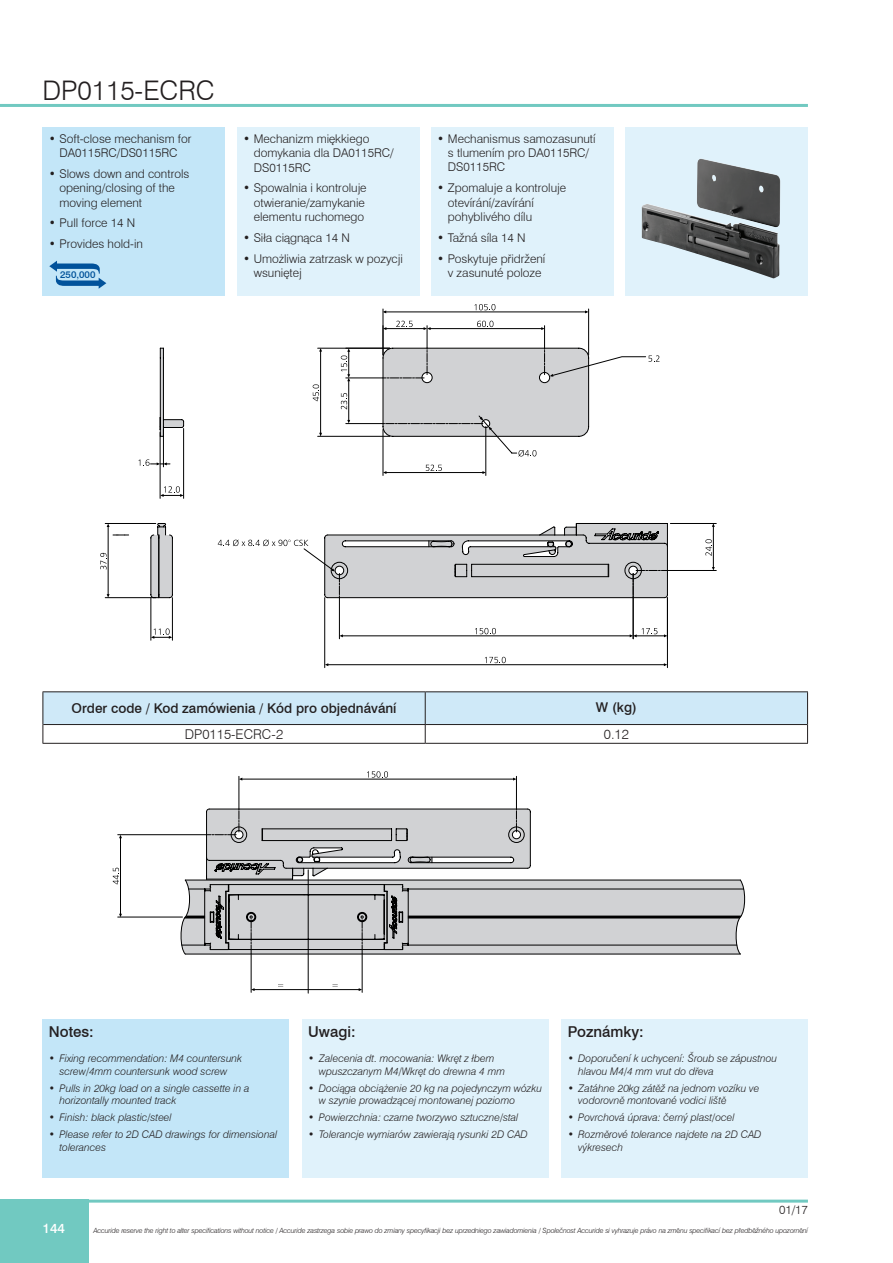
<style>
.page{position:relative;width:893px;height:1263px;background:#fff}
.page>*{position:absolute;margin:0;border:0;box-sizing:border-box;transform-origin:0 0}
.H1_Left{font:300 27px "Swiss 721 BT";letter-spacing:-.005em;color:#231f20}
.H2_Notes{font:500 15px "Swiss 721 BT";color:#231f20}
.Table_H1{font:500 13.5px "Swiss 721 BT";color:#231f20}
.Table_Text{font:300 13.5px "Swiss 721 BT";color:#231f20}
.Table_H2{font:500 13.5px "Swiss 721 BT";color:#231f20}
.t1{font:500 13.5px "Swiss 721 BT";color:#fff}
.t2{font:300 12px/14.4px "Swiss 721 BT";color:#231f20}
.t3{font:italic 300 10.5px/12.6px "Swiss 721 BT";color:#231f20}
.Cycle_Arrows{font:500 9.75px "Swiss 721 BT";color:#01529a}
.t4{font:italic 300 7.2px "Swiss 721 BT";letter-spacing:-.02em;color:#231f20}
.s1{font-family:"N Haas Grotesk DS Pro 45 Lt";font-weight:400}
.s2{font-family:"N Haas Grotesk DS Pro 46 Lt It";font-weight:400;font-style:normal}
.s3{font-family:"N Haas Grotesk DS Pro 45 Lt";font-weight:400;font-style:normal}
</style>
<div class="page">
<div style="left:0;top:1199px;width:89px;height:64px;background:#71c9c1"></div>
<hr style="left:0;top:104px;width:808px;height:3px;background:#71c9c1">
<hr style="left:0;top:1199px;width:808px;height:3px;background:#71c9c1">
<div style="left:43px;top:127px;width:182px;height:169px;background:#c3e6f8"></div>
<div style="left:237px;top:127px;width:183px;height:169px;background:#e0f2fb"></div>
<div style="left:431px;top:127px;width:183px;height:169px;background:#e0f2fb"></div>
<div style="left:625px;top:127px;width:183px;height:169px;background:#e0f2fb"></div>
<img style="left:642px;top:159px;width:138px;height:120px">
<svg style="left:49px;top:261px;width:57px;height:28px"></svg>
<svg style="left:113px;top:535px;width:16px;height:1px"></svg>
<svg style="left:138px;top:459px;width:21px;height:7px"></svg>
<hr style="left:670px;top:523px;width:46px;height:1px;background:#000">
<hr style="left:667px;top:570px;width:49px;height:1px;background:#000">
<hr style="left:713px;top:525px;width:1px;height:43px;background:#000">
<svg style="left:705px;top:539px;width:7px;height:17px"></svg>
<hr style="left:339px;top:598px;width:1px;height:41px;background:#000">
<hr style="left:342px;top:636px;width:289px;height:1px;background:#000">
<svg style="left:475px;top:628px;width:21px;height:6px"></svg>
<hr style="left:633px;top:597px;width:1px;height:42px;background:#000">
<hr style="left:635px;top:636px;width:30px;height:1px;background:#000">
<svg style="left:630px;top:628px;width:27px;height:9px"></svg>
<hr style="left:324px;top:598px;width:1px;height:70px;background:#000">
<hr style="left:667px;top:598px;width:1px;height:70px;background:#000">
<hr style="left:327px;top:664px;width:338px;height:1px;background:#000">
<svg style="left:485px;top:657px;width:21px;height:6px"></svg>
<hr style="left:383px;top:309px;width:1px;height:46px;background:#000">
<hr style="left:588px;top:309px;width:1px;height:46px;background:#000">
<hr style="left:384px;top:312px;width:203px;height:1px;background:#000">
<svg style="left:474px;top:304px;width:21px;height:6px"></svg>
<hr style="left:105px;top:523px;width:51px;height:1px;background:#000">
<hr style="left:105px;top:597px;width:51px;height:1px;background:#000">
<hr style="left:108px;top:526px;width:1px;height:69px;background:#000">
<svg style="left:100px;top:553px;width:7px;height:16px"></svg>
<hr style="left:151px;top:598px;width:1px;height:42px;background:#000">
<hr style="left:172px;top:598px;width:1px;height:42px;background:#000">
<svg style="left:151px;top:628px;width:21px;height:11px"></svg>
<svg style="left:218px;top:523px;width:450px;height:75px"></svg>
<svg style="left:382px;top:321px;width:277px;height:116px"></svg>
<svg style="left:150px;top:523px;width:23px;height:75px"></svg>
<svg style="left:159px;top:347px;width:418px;height:181px"></svg>
<hr style="left:43px;top:691px;width:382px;height:1px;background:#231f20">
<hr style="left:425px;top:691px;width:383px;height:1px;background:#231f20">
<hr style="left:43px;top:743px;width:382px;height:1px;background:#231f20">
<hr style="left:425px;top:743px;width:383px;height:1px;background:#231f20">
<svg style="left:43px;top:692px;width:765px;height:51px"></svg>
<hr style="left:239px;top:776px;width:1px;height:33px;background:#000">
<hr style="left:516px;top:776px;width:1px;height:33px;background:#000">
<hr style="left:242px;top:779px;width:272px;height:1px;background:#000">
<svg style="left:367px;top:771px;width:21px;height:7px"></svg>
<hr style="left:118px;top:917px;width:64px;height:1px;background:#000">
<hr style="left:118px;top:834px;width:89px;height:1px;background:#000">
<hr style="left:120px;top:837px;width:1px;height:77px;background:#000">
<svg style="left:113px;top:868px;width:6px;height:16px"></svg>
<svg style="left:181px;top:808px;width:564px;height:185px"></svg>
<div style="left:43px;top:1019px;width:246px;height:159px;background:#c3e6f8"></div>
<div style="left:561px;top:1019px;width:247px;height:159px;background:#e0f2fb"></div>
<div style="left:302px;top:1019px;width:247px;height:159px;background:#e0f2fb"></div>
<p class="H1_Left" style="left:43px;top:74px;width:173px">DP0115-ECRC</p>
<p class="t2" style="left:49px;top:131px;width:144px;text-align:center">• Soft-close mechanism for<br>DA0115RC/DS0115RC</p>
<p class="t2" style="left:60px;top:166px;width:131px;text-indent:-11px">• Slows down and controls opening/closing of the moving element</p>
<p class="t2" style="left:49px;top:216px;width:88px">• Pull force 14 N</p>
<p class="t2" style="left:49px;top:237px;width:96px">• Provides hold-in</p>
<p class="t2" style="left:448px;top:131px;width:149px;text-indent:-11px">• Mechanismus samozasunutí s tlumením pro DA0115RC/<br>DS0115RC</p>
<p class="t2" style="left:448px;top:181px;width:120px;text-indent:-11px">• Zpomaluje a kontroluje otevírání/zavírání pohyblivého dílu</p>
<p class="t2" style="left:437px;top:230px;width:90px">• Tažná síla 14 N</p>
<p class="t2" style="left:437px;top:251px;width:110px">• Poskytuje p<span class="s1">ř</span>idržení</p>
<p class="t2" style="left:254px;top:131px;width:141px;text-indent:-11px">• Mechanizm mi<span class="s1">ę</span>kkiego domykania dla DA0115RC/<br>DS0115RC</p>
<p class="t2" style="left:254px;top:181px;width:114px;text-indent:-11px">• Spowalnia i kontroluje otwieranie/zamykanie elementu ruchomego</p>
<p class="t2" style="left:243px;top:230px;width:108px">• Siła ci<span class="s1">ą</span>gn<span class="s1">ą</span>ca 14 N</p>
<p class="t2" style="left:254px;top:251px;width:151px;text-indent:-11px">• Umo<span class="s1">ż</span>liwia zatrzask w pozycji wsuni<span class="s1">ę</span>tej</p>
<p class="Cycle_Arrows" style="left:60px;top:269px;width:37px">250,000</p>
<p class="t2" style="left:448px;top:265px;width:95px">v zasunuté poloze</p>
<p class="Table_H1" style="left:72px;top:700px;width:326px">Order code / Kod zamówienia / Kód pro objednávání</p>
<p class="Table_H2" style="left:596px;top:699px;width:42px">W (kg)</p>
<p class="Table_Text" style="left:185px;top:726px;width:100px">DP0115-ECRC-2</p>
<p class="Table_Text" style="left:604px;top:726px;width:27px">0.12</p>
<p class="H2_Notes" style="left:49px;top:1022px;width:46px">Notes:</p>
<p class="t3" style="left:49px;top:1052px;width:195px;text-align:center">• Fixing recommendation: M4 countersunk screw/4mm countersunk wood screw</p>
<p class="t3" style="left:60px;top:1081px;width:192px;text-indent:-11px">• Pulls in 20kg load on a single cassette in a horizontally mounted track</p>
<p class="t3" style="left:49px;top:1111px;width:124px">• Finish: black plastic/steel</p>
<p class="t3" style="left:60px;top:1128px;width:219px;text-indent:-11px">• Please refer to 2D CAD drawings for dimensional tolerances</p>
<p class="H2_Notes" style="left:308px;top:1022px;width:49px">Uwagi:</p>
<p class="t3" style="left:319px;top:1052px;width:188px;text-indent:-11px">• Zalecenia dt. mocowania: Wkr<span class="s2">ę</span>t z łbem wpuszczanym M4/Wkr<span class="s2">ę</span>t do drewna 4 mm</p>
<p class="t3" style="left:319px;top:1081px;width:225px;text-indent:-11px">• Doci<span class="s2">ą</span>ga obci<span class="s2">ąż</span>enie 20 kg na pojedynczym wózku w szynie prowadz<span class="s2">ą</span>cej montowanej poziomo</p>
<p class="t3" style="left:308px;top:1111px;width:212px">• Powierzchnia: czarne tworzywo sztuczne/stal</p>
<p class="t3" style="left:308px;top:1128px;width:221px">• Tolerancje wymiarów zawieraj<span class="s2">ą</span> rysunki 2D CAD</p>
<p class="H2_Notes" style="left:568px;top:1022px;width:78px">Poznámky:</p>
<p class="t3" style="left:578px;top:1052px;width:200px;text-indent:-11px">• Doporučení k uchycení: Šroub se zápustnou hlavou M4/4 mm vrut do d<span class="s2">ř</span>eva</p>
<p class="t3" style="left:578px;top:1081px;width:183px;text-indent:-11px">• Zatáhne 20kg zát<span class="s2">ě</span>ž na jednom vozíku ve vodorovn<span class="s2">ě</span> montované vodici lišt<span class="s2">ě</span></p>
<p class="t3" style="left:568px;top:1111px;width:168px">• Povrchová úprava: černý plast/ocel</p>
<p class="t3" style="left:578px;top:1128px;width:185px;text-indent:-11px">• Rozm<span class="s2">ě</span>rové tolerance najdete na 2D CAD výkresech</p>
<p class="t1" style="left:43px;top:1220px;width:24px">144</p>
<p class="t2" style="left:779px;top:1203px;width:30px">01/17</p>
<p class="t4" style="left:94px;top:1226px;width:716px">Accuride reserve the right to alter specifications without notice / Accuride zastrzega sobie prawo do zmiany specyfikacji bez uprzedniego zawiadomienia / Společnost Accuride si vyhrazuje právo na zm<span class="s3">ě</span>nu specifikací bez p<span class="s3">ř</span>edb<span class="s3">ě</span>žného upozorn<span class="s3">ě</span>ní</p>
</div>
